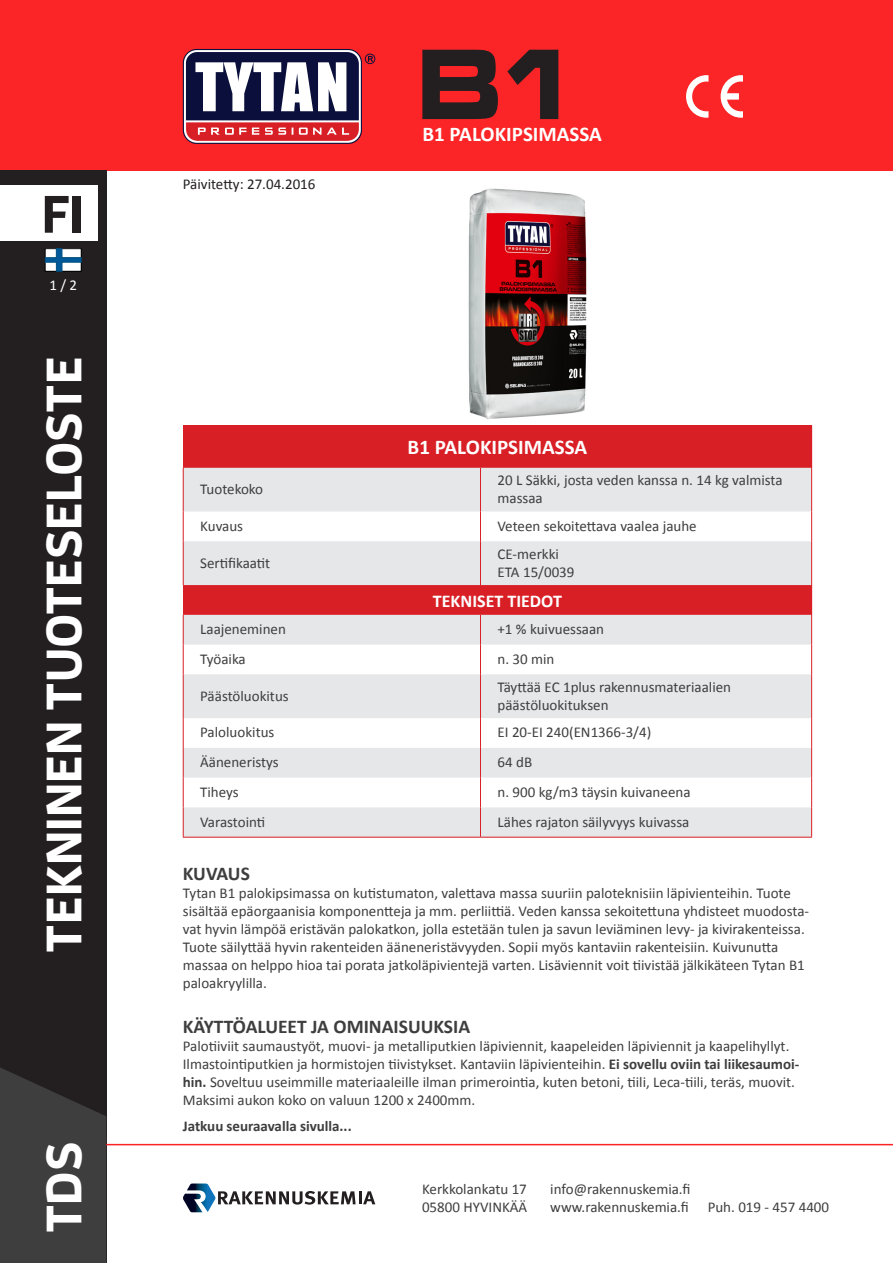
<style>
.page{position:relative;width:893px;height:1263px;background:#fff}
.page>*{position:absolute;margin:0;border:0;box-sizing:border-box;transform-origin:0 0}
.t1{font:700 52.5px "Enzo OT";color:#231f20}
.t2{font:700 49.5px "Enzo OT";color:#fff}
.t3{font:700 21px "Calibri";color:#fff}
.technical_data_parag{font:700 19.5px "Calibri";color:#3e3e3f}
.t4{font:700 18px "Calibri";color:#fff}
.technical_data_parag-2{font:15px/18px "Calibri";color:#3e3e3f}
.technical_data_parag-3{font:700 15px "Calibri";color:#3e3e3f}
.technical_data_parag-4{font:15px "Calibri";color:#231f20}
.technical_data_parag-5{font:15px "Calibri";color:#fff}
.s1{font-weight:700}
</style>
<div class="page">
<div style="left:0;top:0;width:893px;height:170px;background:#fb2426"></div>
<div style="left:0;top:170px;width:106px;height:1093px;background:#231f20"></div>
<svg style="left:0;top:1067px;width:106px;height:196px;background:#3a3a3b"></svg>
<hr style="left:106px;top:1144px;width:787px;height:1px;background:#fb2426">
<div style="left:0;top:186px;width:98px;height:55px;background:#fff"></div>
<svg style="left:183px;top:1183px;width:192px;height:29px"></svg>
<svg style="left:183px;top:49px;width:179px;height:95px"></svg>
<div style="left:184px;top:50px;width:177px;height:93px;background:#fff;border-radius:13px"></div>
<svg style="left:365px;top:54px;width:10px;height:10px"></svg>
<svg style="left:186px;top:52px;width:173px;height:89px"></svg>
<svg style="left:45px;top:248px;width:36px;height:23px"></svg>
<svg style="left:422px;top:50px;width:76px;height:69px"></svg>
<svg style="left:507px;top:50px;width:51px;height:69px"></svg>
<div style="left:183px;top:585px;width:629px;height:30px;background:#d91f26"></div>
<svg style="left:184px;top:615px;width:627px;height:222px;fill:#e6e7e9"></svg>
<hr style="left:183px;top:615px;width:1px;height:30px;background:#d91f26">
<svg style="left:183px;top:645px;width:1px;height:29px"></svg>
<hr style="left:183px;top:674px;width:1px;height:44px;background:#d91f26">
<hr style="left:183px;top:718px;width:1px;height:30px;background:#d91f26">
<hr style="left:480px;top:718px;width:1px;height:30px;background:#d91f26">
<hr style="left:811px;top:718px;width:1px;height:30px;background:#d91f26">
<hr style="left:183px;top:748px;width:1px;height:30px;background:#d91f26">
<hr style="left:480px;top:748px;width:1px;height:30px;background:#d91f26">
<hr style="left:811px;top:748px;width:1px;height:30px;background:#d91f26">
<hr style="left:480px;top:615px;width:1px;height:30px;background:#d91f26">
<hr style="left:811px;top:615px;width:1px;height:30px;background:#d91f26">
<svg style="left:480px;top:645px;width:1px;height:29px"></svg>
<svg style="left:811px;top:645px;width:1px;height:29px"></svg>
<hr style="left:480px;top:674px;width:1px;height:44px;background:#d91f26">
<hr style="left:811px;top:674px;width:1px;height:44px;background:#d91f26">
<svg style="left:183px;top:778px;width:1px;height:29px"></svg>
<svg style="left:480px;top:778px;width:1px;height:29px"></svg>
<svg style="left:811px;top:778px;width:1px;height:29px"></svg>
<hr style="left:183px;top:807px;width:1px;height:30px;background:#d91f26">
<hr style="left:480px;top:807px;width:1px;height:30px;background:#d91f26">
<hr style="left:811px;top:807px;width:1px;height:30px;background:#d91f26">
<hr style="left:183px;top:837px;width:297px;height:1px;background:#d91f26">
<hr style="left:480px;top:837px;width:332px;height:1px;background:#d91f26">
<div style="left:183px;top:425px;width:629px;height:43px;background:#d91f26"></div>
<svg style="left:184px;top:468px;width:627px;height:117px;fill:#e6e7e9"></svg>
<hr style="left:183px;top:468px;width:1px;height:43px;background:#d91f26">
<hr style="left:480px;top:468px;width:1px;height:43px;background:#d91f26">
<hr style="left:811px;top:468px;width:1px;height:43px;background:#d91f26">
<hr style="left:183px;top:511px;width:1px;height:30px;background:#d91f26">
<hr style="left:480px;top:511px;width:1px;height:30px;background:#d91f26">
<hr style="left:811px;top:511px;width:1px;height:30px;background:#d91f26">
<hr style="left:183px;top:541px;width:1px;height:44px;background:#d91f26">
<hr style="left:480px;top:541px;width:1px;height:44px;background:#d91f26">
<hr style="left:811px;top:541px;width:1px;height:44px;background:#d91f26">
<img style="left:468px;top:188px;width:119px;height:232px">
<svg style="left:721px;top:75px;width:22px;height:43px"></svg>
<svg style="left:686px;top:75px;width:22px;height:43px"></svg>
<h1 class="t1" style="left:42px;top:181px;width:44px">FI</h1>
<p class="technical_data_parag-5" style="left:49px;top:276px;width:29px">1 / 2</p>
<h2 class="t2" style="left:33px;top:952px;width:597px;rotate:-90deg">TEKNINEN TUOTESELOSTE</h2>
<h2 class="t2" style="left:33px;top:1233px;width:93px;rotate:-90deg">TDS</h2>
<p class="technical_data_parag-4" style="left:183px;top:174px;width:134px">Päivitetty: 27.04.2016</p>
<p class="t3" style="left:422px;top:120px;width:181px">B1 PALOKIPSIMASSA</p>
<p class="t3" style="left:408px;top:434px;width:181px">B1 PALOKIPSIMASSA</p>
<p class="technical_data_parag-2" style="left:200px;top:480px;width:64px">Tuotekoko</p>
<p class="technical_data_parag-2" style="left:497px;top:471px;width:287px">20 L Säkki, josta veden kanssa n. 14 kg valmista massaa</p>
<p class="technical_data_parag-2" style="left:200px;top:517px;width:44px">Kuvaus</p>
<p class="technical_data_parag-2" style="left:497px;top:517px;width:201px">Veteen sekoitettava vaalea jauhe</p>
<p class="technical_data_parag-2" style="left:200px;top:554px;width:72px">Sertifikaatit</p>
<p class="technical_data_parag-2" style="left:497px;top:545px;width:63px">CE-merkki</p>
<p class="technical_data_parag-2" style="left:497px;top:563px;width:78px">ETA 15/0039</p>
<p class="t4" style="left:433px;top:589px;width:130px">TEKNISET TIEDOT</p>
<p class="technical_data_parag-2" style="left:200px;top:620px;width:87px">Laajeneminen</p>
<p class="technical_data_parag-2" style="left:497px;top:620px;width:108px">+1 % kuivuessaan</p>
<p class="technical_data_parag-2" style="left:200px;top:650px;width:47px">Työaika</p>
<p class="technical_data_parag-2" style="left:497px;top:650px;width:58px">n. 30 min</p>
<p class="technical_data_parag-2" style="left:200px;top:687px;width:90px">Päästöluokitus</p>
<p class="technical_data_parag-2" style="left:497px;top:678px;width:235px">Täyttää EC 1plus rakennusmateriaalien päästöluokituksen</p>
<p class="technical_data_parag-2" style="left:200px;top:723px;width:76px">Paloluokitus</p>
<p class="technical_data_parag-2" style="left:497px;top:723px;width:155px">EI 20-EI 240(EN1366-3/4)</p>
<p class="technical_data_parag-2" style="left:200px;top:753px;width:80px">Ääneneristys</p>
<p class="technical_data_parag-2" style="left:497px;top:753px;width:36px">64 dB</p>
<p class="technical_data_parag-2" style="left:200px;top:783px;width:40px">Tiheys</p>
<p class="technical_data_parag-2" style="left:497px;top:783px;width:194px">n. 900 kg/m3 täysin kuivaneena</p>
<p class="technical_data_parag-2" style="left:200px;top:813px;width:66px">Varastointi</p>
<p class="technical_data_parag-2" style="left:497px;top:813px;width:193px">Lähes rajaton säilyvyys kuivassa</p>
<p class="technical_data_parag" style="left:183px;top:861px;width:69px">KUVAUS</p>
<p class="technical_data_parag-2" style="left:183px;top:884px;width:628px">Tytan B1 palokipsimassa on kutistumaton, valettava massa suuriin paloteknisiin läpivienteihin. Tuote sisältää epäorgaanisia komponentteja ja mm. perliittiä. Veden kanssa sekoitettuna yhdisteet muodosta&shy;vat hyvin lämpöä eristävän palokatkon, jolla estetään tulen ja savun leviäminen levy- ja kivirakenteissa.<br>Tuote säilyttää hyvin rakenteiden ääneneristävyyden. Sopii myös kantaviin rakenteisiin. Kuivunutta massaa on helppo hioa tai porata jatkoläpivientejä varten. Lisäviennit voit tiivistää jälkikäteen Tytan B1 paloakryylilla.</p>
<p class="technical_data_parag" style="left:183px;top:1014px;width:289px">KÄYTTÖALUEET JA OMINAISUUKSIA</p>
<p class="technical_data_parag-2" style="left:183px;top:1037px;width:618px">Palotiiviit saumaustyöt, muovi- ja metalliputkien läpiviennit, kaapeleiden läpiviennit ja kaapelihyllyt.<br>Ilmastointiputkien ja hormistojen tiivistykset. Kantaviin läpivienteihin. <span class="s1">Ei sovellu oviin tai liikesaumoi&shy;hin.</span> Soveltuu useimmille materiaaleille ilman primerointia, kuten betoni, tiili, Leca-tiili, teräs, muovit.<br>Maksimi aukon koko on valuun 1200 x 2400mm.</p>
<p class="technical_data_parag-3" style="left:183px;top:1116px;width:170px">Jatkuu seuraavalla sivulla...</p>
<p class="technical_data_parag-2" style="left:422px;top:1180px;width:107px">Kerkkolankatu 17<br>05800 HYVINKÄÄ</p>
<p class="technical_data_parag-2" style="left:550px;top:1180px;width:142px">info@rakennuskemia.fi www.rakennuskemia.fi</p>
<p class="technical_data_parag-2" style="left:708px;top:1198px;width:123px">Puh. 019 - 457 4400</p>
</div>
